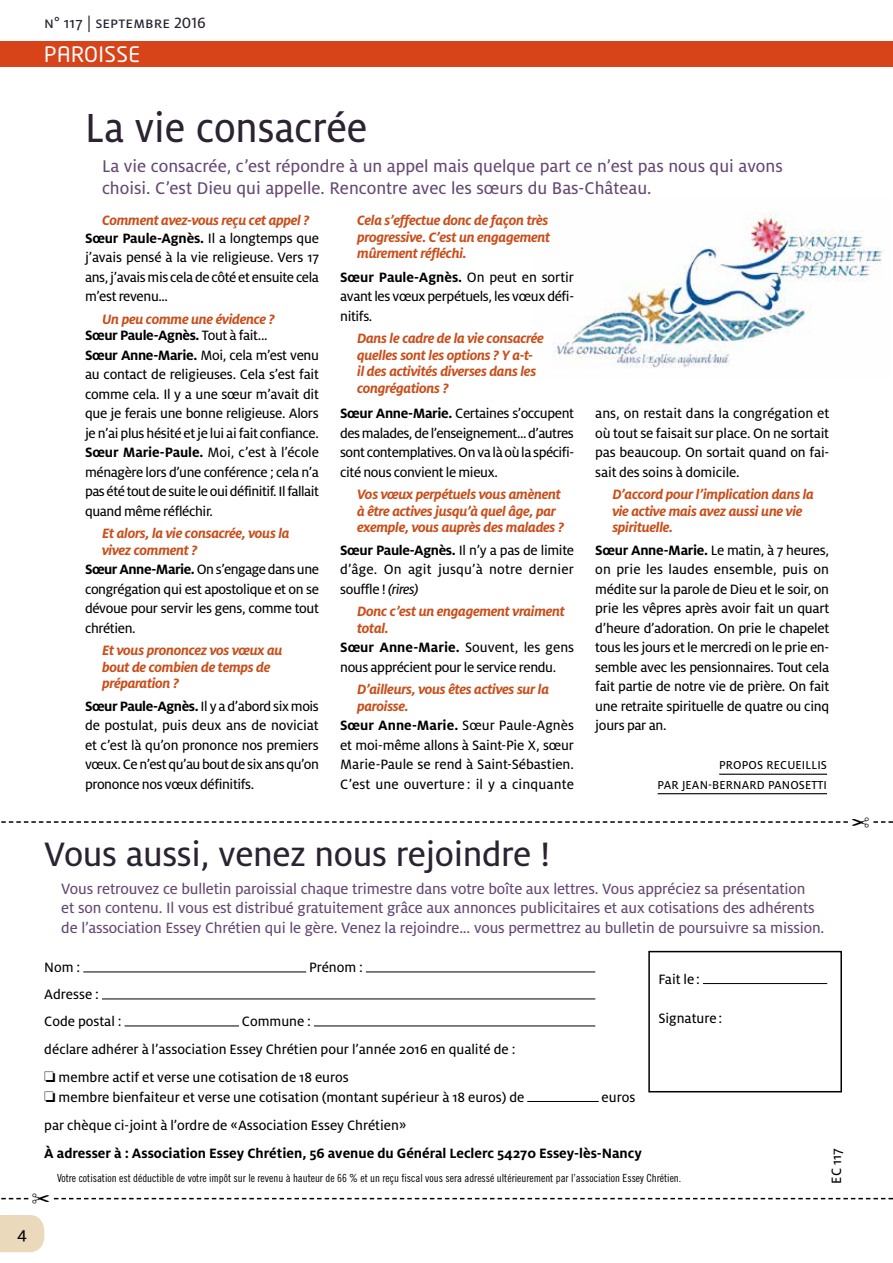
<style>
.page{position:relative;width:893px;height:1263px;background:#fff}
.page>*{position:absolute;margin:0;border:0;box-sizing:border-box;transform-origin:0 0}
.t1{font:45px "Milo OT Text";color:#2b2232;scale:.94 1}
.t2{font:37.5px "Milo OT Text";letter-spacing:-.01em;color:#2b2232}
.t3{font:21px "Neo Tech";letter-spacing:.02em;color:#fff}
.t4{font:18.75px/21.8px "Milo OT Text";color:#654974}
.t5{font:18px "Milo OT Text";color:#000}
.t6{font:16.5px/19.5px "Milo OT Text";letter-spacing:-.01em;color:#654974}
.t7{font:16.5px "Milo OT Text";color:#2b2232}
.t8{font:15px/19.5px "Milo OT Text";letter-spacing:-.02em;color:#000;text-align:justify}
.t9{font:italic 700 15px/16.5px "Milo OT";letter-spacing:-.025em;color:#c94f1b}
.t10{font:15px/28px "Milo OT Text";color:#000}
.t11{font:700 15px "Milo OT";color:#000}
.t12{font:12.75px/19.5px "Milo OT Text";letter-spacing:.01em;color:#000;text-align:right}
.t13{font:11.25px "Trade Gothic Cond Eighteen";color:#000}
.s1{font-style:normal;color:#000}
.s2{font-family:"Milo OT Text";font-weight:400;font-style:normal;color:#000}
.s3{font-family:"Milo OT";font-weight:700}
.s4{font-family:"Milo OT Text";font-weight:400}
.s5{font-family:"Milo OT Text Ita"}
</style>
<div class="page">
<div style="left:0;top:1215px;width:44px;height:37px;background:#ead9ba"></div>
<img style="left:553px;top:212px;width:330px;height:156px">
<div style="left:0;top:41px;width:893px;height:25px;background:#d74419"></div>
<hr style="left:83px;top:971px;width:223px;height:1px;background:#000">
<hr style="left:366px;top:971px;width:229px;height:1px;background:#000">
<hr style="left:102px;top:998px;width:493px;height:1px;background:#000">
<hr style="left:125px;top:1025px;width:114px;height:1px;background:#000">
<hr style="left:314px;top:1025px;width:281px;height:1px;background:#000">
<hr style="left:527px;top:1101px;width:72px;height:1px;background:#000">
<hr style="left:703px;top:983px;width:124px;height:1px;background:#000">
<div style="left:648px;top:951px;width:194px;height:141px;border:2px solid #000"></div>
<hr style="left:719px;top:774px;width:108px;height:1px;background:#000">
<hr style="left:658px;top:793px;width:169px;height:1px;background:#000">
<svg style="left:1px;top:821px;width:892px;height:2px"></svg>
<svg style="left:1px;top:1197px;width:892px;height:3px"></svg>
<p class="t7" style="left:44px;top:13px;width:163px">n° 117 | septembre 2016</p>
<h3 class="t3" style="left:44px;top:41px;width:97px">PAROISSE</h3>
<h1 class="t1" style="left:85px;top:103px;width:302px">La vie consacrée</h1>
<p class="t4" style="left:102px;top:156px;width:682px">La vie consacrée, c’est répondre à un appel mais quelque part ce n’est pas nous qui avons choisi. C’est Dieu qui appelle. Rencontre avec les sœurs du Bas-Château.</p>
<p class="t9" style="left:85px;top:212px;width:235px;line-height:17.5px;text-align:center">Comment avez-vous reçu cet appel ?<br><span class="s1">Sœur Paule-Agnès.</span> <span class="s2">Il a longtemps que</span></p>
<p class="t8" style="left:85px;top:248px;width:235px">j’avais pensé à la vie religieuse. Vers 17 ans, j’avais mis cela de côté et ensuite cela m’est revenu...</p>
<p class="t9" style="left:85px;top:311px;width:191px;text-indent:17px">Un peu comme une évidence ?<br><span class="s1">Sœur Paule-Agnès.</span> <span class="s2">Tout à fait...</span></p>
<p class="t8" style="left:85px;top:345px;width:235px"><span class="s3">Sœur Anne-Marie.</span> Moi, cela m’est venu au contact de religieuses. Cela s’est fait comme cela. Il y a une sœur m’avait dit que je ferais une bonne religieuse. Alors je n’ai plus hésité et je lui ai fait confiance.<br><span class="s3">Sœur Marie-Paule.</span> Moi, c’est à l’école ménagère lors d’une conférence ; cela n’a pas été tout de suite le oui définitif. Il fallait quand même réfléchir.</p>
<p class="t9" style="left:102px;top:525px;width:189px">Et alors, la vie consacrée, vous la vivez comment ?</p>
<p class="t8" style="left:85px;top:560px;width:235px"><span class="s3">Sœur Anne-Marie.</span> On s’engage dans une congrégation qui est apostolique et on se dévoue pour servir les gens, comme tout chrétien.</p>
<p class="t9" style="left:102px;top:642px;width:182px">Et vous prononcez vos vœux au bout de combien de temps de préparation ?</p>
<p class="t8" style="left:85px;top:696px;width:235px"><span class="s3">Sœur Paule-Agnès.</span> Il y a d’abord six mois de postulat, puis deux ans de noviciat et c’est là qu’on prononce nos premiers vœux. Ce n’est qu’au bout de six ans qu’on prononce nos vœux définitifs.</p>
<p class="t9" style="left:357px;top:212px;width:195px">Cela s’effectue donc de façon très progressive. C’est un engagement mûrement réfléchi.</p>
<p class="t11" style="left:340px;top:269px;width:235px">Sœur Paule-Agnès. <span class="s4">On peut en sortir</span></p>
<p class="t8" style="left:340px;top:287px;width:235px">avant les vœux perpétuels, les vœux défi&shy;nitifs.</p>
<p class="t9" style="left:357px;top:330px;width:188px">Dans le cadre de la vie consacrée quelles sont les options ? Y a-t&shy;il des activités diverses dans les congrégations ?</p>
<p class="t8" style="left:340px;top:404px;width:235px"><span class="s3">Sœur Anne-Marie.</span> Certaines s’occupent des malades, de l’enseignement... d’autres sont contemplatives. On va là où la spécifi&shy;cité nous convient le mieux.</p>
<p class="t9" style="left:357px;top:486px;width:208px">Vos vœux perpétuels vous amènent à être actives jusqu’à quel âge, par exemple, vous auprès des malades ?</p>
<p class="t8" style="left:340px;top:540px;width:235px"><span class="s3">Sœur Paule-Agnès.</span> Il n’y a pas de limite d’âge. On agit jusqu’à notre dernier souffle ! <span class="s5">(rires)</span></p>
<p class="t9" style="left:357px;top:603px;width:209px">Donc c’est un engagement vraiment total.</p>
<p class="t11" style="left:340px;top:639px;width:235px">Sœur Anne-Marie. <span class="s4">Souvent, les gens</span></p>
<p class="t8" style="left:340px;top:657px;width:218px">nous apprécient pour le service rendu.</p>
<p class="t9" style="left:357px;top:681px;width:194px">D’ailleurs, vous êtes actives sur la paroisse.</p>
<p class="t11" style="left:340px;top:717px;width:235px">Sœur Anne-Marie. <span class="s4">Sœur Paule-Agnès</span></p>
<p class="t8" style="left:340px;top:735px;width:235px">et moi-même allons à Saint-Pie X, sœur Marie-Paule se rend à Saint-Sébastien.<br>C’est une ouverture : il y a cinquante</p>
<p class="t8" style="left:595px;top:404px;width:235px">ans, on restait dans la congrégation et où tout se faisait sur place. On ne sortait pas beaucoup. On sortait quand on fai&shy;sait des soins à domicile.</p>
<p class="t9" style="left:612px;top:486px;width:203px">D’accord pour l’implication dans la vie active mais avez aussi une vie spirituelle.</p>
<p class="t8" style="left:595px;top:540px;width:236px"><span class="s3">Sœur Anne-Marie.</span> Le matin, à 7 heures, on prie les laudes ensemble, puis on médite sur la parole de Dieu et le soir, on prie les vêpres après avoir fait un quart d’heure d’adoration. On prie le chapelet tous les jours et le mercredi on le prie en&shy;semble avec les pensionnaires. Tout cela fait partie de notre vie de prière. On fait une retraite spirituelle de quatre ou cinq jours par an.</p>
<p class="t12" style="left:658px;top:756px;width:171px">PROPOS RECUEILLIS<br>PAR JEAN-BERNARD PANOSETTI</p>
<h2 class="t2" style="left:44px;top:833px;width:508px">Vous aussi, venez nous rejoindre !</h2>
<p class="t6" style="left:61px;top:879px;width:764px">Vous retrouvez ce bulletin paroissial chaque trimestre dans votre boîte aux lettres. Vous appréciez sa présentation<br>et son contenu. Il vous est distribué gratuitement grâce aux annonces publicitaires et aux cotisations des adhérents de l’association Essey Chrétien qui le gère. Venez la rejoindre... vous permettrez au bulletin de poursuivre sa mission.</p>
<p class="t8" style="left:44px;top:958px;width:38px">Nom :</p>
<p class="t8" style="left:309px;top:958px;width:55px">Prénom :</p>
<p class="t10" style="left:44px;top:981px;width:79px;line-height:27px">Adresse :<br>Code postal :</p>
<p class="t8" style="left:658px;top:969px;width:43px">Fait le :</p>
<p class="t8" style="left:658px;top:1008px;width:65px">Signature :</p>
<p class="t10" style="left:44px;top:1008px;width:473px;text-indent:198px">Commune :<br>déclare adhérer à l’association Essey Chrétien pour l’année 2016 en qualité de : ❏ membre actif et verse une cotisation de 18 euros</p>
<p class="t10" style="left:44px;top:1083px;width:482px">❏ membre bienfaiteur et verse une cotisation (montant supérieur à 18 euros) de</p>
<p class="t8" style="left:602px;top:1087px;width:35px">euros</p>
<p class="t10" style="left:44px;top:1111px;width:364px">par chèque ci-joint à l’ordre de «Association Essey Chrétien»</p>
<p class="t11" style="left:44px;top:1145px;width:599px">À adresser à : Association Essey Chrétien, 56 avenue du Général Leclerc 54270 Essey-lès-Nancy</p>
<p class="t13" style="left:57px;top:1171px;width:626px">Votre cotisation est déductible de votre impôt sur le revenu à hauteur de 66 % et un reçu fiscal vous sera adressé ultérieurement par l’association Essey Chrétien.</p>
<p class="t8" style="left:827px;top:1183px;width:37px;rotate:-90deg">EC 117</p>
<p class="t5" style="left:17px;top:1223px;width:12px">4</p>
</div>
